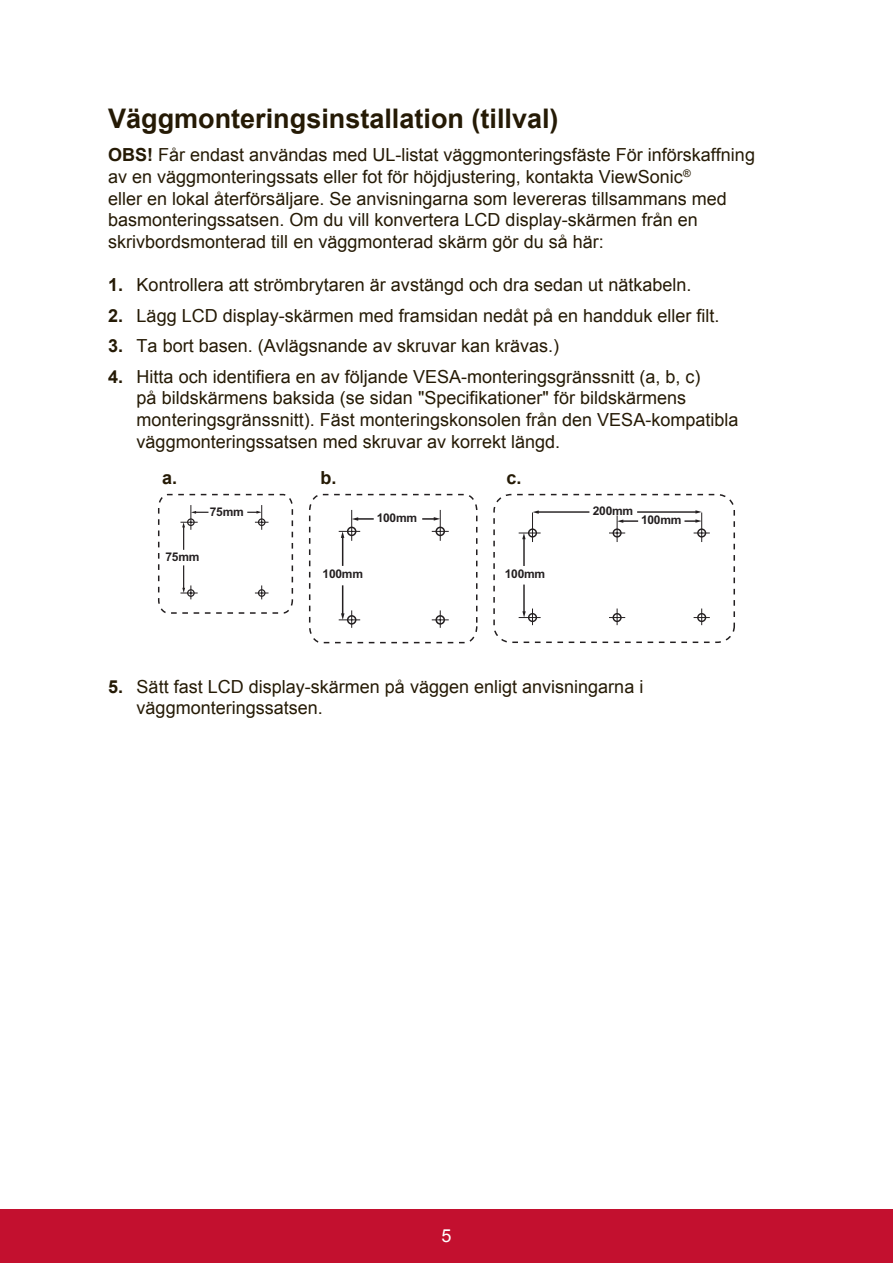
<style>
.page{position:relative;width:893px;height:1263px;background:#fff}
.page>*{position:absolute;margin:0;border:0;box-sizing:border-box;transform-origin:0 0}
.t1{font:700 27px "Arial";color:#251a05}
.t2{font:18px/21.6px "Arial";color:#251a05}
.t3{font:700 18px "Arial";color:#251a05}
.t4{font:18px "Arial";color:#fff}
.t5{font:700 12px "Arial";letter-spacing:-.02em;color:#231f20}
.s1{font-weight:700}
</style>
<div class="page">
<div style="left:0;top:1210px;width:892px;height:53px;background:#c3102f"></div>
<svg style="left:158px;top:494px;width:136px;height:120px"></svg>
<svg style="left:308px;top:494px;width:170px;height:149px"></svg>
<hr style="left:532px;top:512px;width:1px;height:30px;background:#231f20">
<svg style="left:518px;top:528px;width:22px;height:97px"></svg>
<hr style="left:537px;top:511px;width:52px;height:2px;background:#231f20">
<svg style="left:532px;top:510px;width:6px;height:4px"></svg>
<svg style="left:609px;top:510px;width:100px;height:115px"></svg>
<div style="left:493px;top:494px;width:241px;height:149px;border:2px dashed #231f20;border-radius:17px"></div>
<h1 class="t1" style="left:108px;top:100px;width:452px">Väggmonteringsinstallation (tillval)</h1>
<p class="t2" style="left:108px;top:144px;width:648px"><span class="s1">OBS!</span> Får endast användas med UL-listat väggmonteringsfäste För införskaffning av en väggmonteringssats eller fot för höjdjustering, kontakta ViewSonic<sup>®<br></sup>eller en lokal återförsäljare. Se anvisningarna som levereras tillsammans med basmonteringssatsen. Om du vill konvertera LCD display-skärmen från en skrivbordsmonterad till en väggmonterad skärm gör du så här:</p>
<p class="t2" style="left:108px;top:274px;width:584px"><span class="s1">1.</span> Kontrollera att strömbrytaren är avstängd och dra sedan ut nätkabeln.</p>
<p class="t2" style="left:108px;top:305px;width:612px"><span class="s1">2.</span> Lägg LCD display-skärmen med framsidan nedåt på en handduk eller filt.</p>
<p class="t2" style="left:108px;top:335px;width:452px"><span class="s1">3.</span> Ta bort basen. (Avlägsnande av skruvar kan krävas.)</p>
<p class="t2" style="left:136px;top:366px;width:603px;text-indent:-28px"><span class="s1">4.</span> Hitta och identifiera en av följande VESA-monteringsgränssnitt (a, b, c)<br>på bildskärmens baksida (se sidan "Specifikationer" för bildskärmens monteringsgränssnitt). Fäst monteringskonsolen från den VESA-kompatibla väggmonteringssatsen med skruvar av korrekt längd.</p>
<p class="t3" style="left:162px;top:466px;width:17px">a.</p>
<p class="t3" style="left:320px;top:466px;width:18px">b.</p>
<p class="t3" style="left:506px;top:466px;width:17px">c.</p>
<p class="t5" style="left:210px;top:503px;width:35px">75mm</p>
<p class="t5" style="left:165px;top:548px;width:35px">75mm</p>
<p class="t5" style="left:376px;top:510px;width:42px">100mm</p>
<p class="t5" style="left:322px;top:566px;width:42px">100mm</p>
<p class="t5" style="left:504px;top:565px;width:42px">100mm</p>
<p class="t5" style="left:592px;top:503px;width:42px">200mm</p>
<p class="t5" style="left:640px;top:512px;width:42px">100mm</p>
<p class="t2" style="left:136px;top:675px;width:508px;text-indent:-28px"><span class="s1">5.</span> Sätt fast LCD display-skärmen på väggen enligt anvisningarna i väggmonteringssatsen.</p>
<p class="t4" style="left:441px;top:1223px;width:12px">5</p>
</div>
